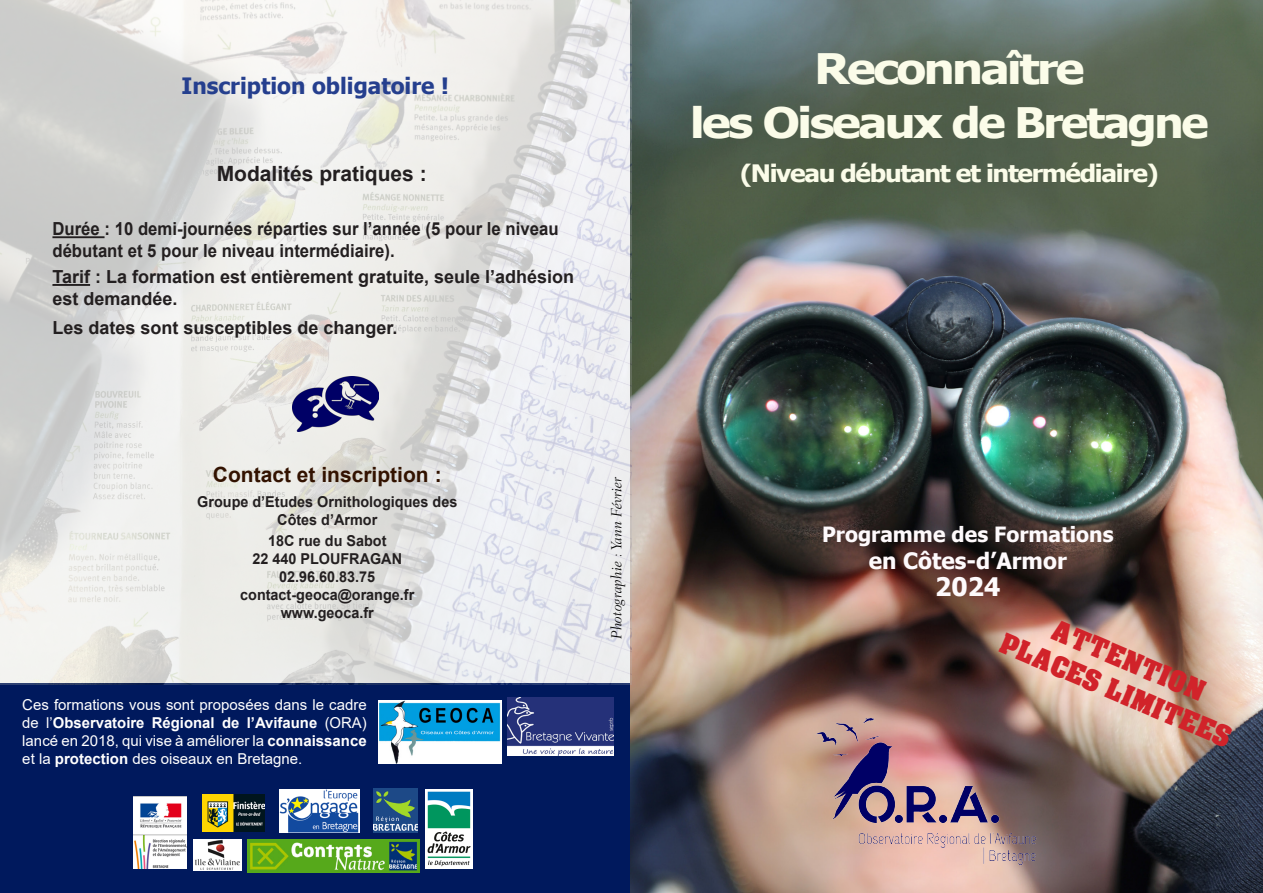
<style>
.page{position:relative;width:1263px;height:893px;background:#fff}
.page>*{position:absolute;margin:0;border:0;box-sizing:border-box;transform-origin:0 0}
.t1{font:700 42px "Tahoma";letter-spacing:-.05em;color:#fbfce9;scale:1.15 1}
.t2{font:27px "Acme Font";color:#d1232a}
.t3{font:700 25.5px "Tahoma";color:#fefafc}
.t4{font:700 24px "Tahoma";letter-spacing:-.05em;color:#fbfce9;scale:1.09 1}
.t5{font:700 22.5px "Tahoma";color:#253f8e}
.t6{font:700 22.5px "Tahoma";color:#fefafc}
.t7{font:700 21px "Tahoma";color:#fefafc}
.t8{font:700 21px "Arial";color:#321200}
.t9{font:700 21px "Arial";color:#231f20}
.t10{font:700 18px/21.6px "Arial";color:#231f20}
.t11{font:700 18px/21.6px "Arial";color:#231f20;scale:.93 1}
.t12{font:15px/18px "Arial";color:#fff;text-align:justify}
.t13{font:700 15px/18px "Arial";color:#231f20;text-align:center;scale:.96 1}
.t14{font:italic 300 15px "Fairfield LT Std";color:#000}
.s1{font-weight:700}
</style>
<div class="page">
<div style="left:0;top:683px;width:648px;height:210px;background:#00195d"></div>
<img style="left:630px;top:0;width:633px;height:893px">
<img style="left:0;top:0;width:631px;height:684px">
<img style="left:293px;top:377px;width:85px;height:54px">
<img style="left:807px;top:705px;width:237px;height:173px">
<hr style="left:52px;top:236px;width:53px;height:2px;background:#231f20">
<hr style="left:52px;top:284px;width:38px;height:2px;background:#231f20">
<img style="left:507px;top:697px;width:106px;height:58px">
<img style="left:373px;top:788px;width:45px;height:44px">
<img style="left:134px;top:796px;width:53px;height:72px">
<img style="left:279px;top:790px;width:80px;height:43px">
<img style="left:203px;top:794px;width:61px;height:38px">
<img style="left:194px;top:839px;width:48px;height:32px">
<img style="left:247px;top:839px;width:172px;height:34px">
<img style="left:426px;top:789px;width:47px;height:79px">
<img style="left:378px;top:700px;width:124px;height:64px">
<p class="t5" style="left:182px;top:70px;width:269px">Inscription obligatoire !</p>
<p class="t9" style="left:217px;top:159px;width:212px">Modalités pratiques :</p>
<p class="t11" style="left:52px;top:218px;width:546px">Durée : 10 demi-journées réparties sur l’année (5 pour le niveau débutant et 5 pour le niveau intermédiaire).</p>
<p class="t10" style="left:52px;top:266px;width:523px">Tarif : La formation est entièrement gratuite, seule l’adhésion est demandée.</p>
<p class="t10" style="left:52px;top:317px;width:347px">Les dates sont susceptibles de changer.</p>
<p class="t8" style="left:213px;top:459px;width:230px">Contact et inscription :</p>
<p class="t13" style="left:197px;top:493px;width:272px">Groupe d’Etudes Ornithologiques des<br>Côtes d’Armor</p>
<p class="t13" style="left:268px;top:532px;width:125px">18C rue du Sabot</p>
<p class="t13" style="left:252px;top:550px;width:157px">22 440 PLOUFRAGAN</p>
<p class="t13" style="left:279px;top:568px;width:102px">02.96.60.83.75</p>
<p class="t13" style="left:240px;top:586px;width:183px">contact-geoca@orange.fr</p>
<p class="t13" style="left:281px;top:604px;width:98px">www.geoca.fr</p>
<p class="t12" style="left:22px;top:696px;width:346px">Ces formations vous sont proposées dans le cadre de l’<span class="s1">Observatoire Régional de l’Avifaune</span> (ORA) lancé en 2018, qui vise à améliorer la <span class="s1">connaissance </span>et la <span class="s1">protection</span> des oiseaux en Bretagne.</p>
<p class="t14" style="left:608px;top:639px;width:164px;rotate:-90deg">Photographie : Yann Février</p>
<p class="t1" style="left:814px;top:39px;width:236px">Reconnaître</p>
<p class="t1" style="left:690px;top:93px;width:452px">les Oiseaux de Bretagne</p>
<p class="t4" style="left:740px;top:156px;width:385px">(Niveau débutant et intermédiaire)</p>
<p class="t7" style="left:822px;top:520px;width:293px">Programme des Formations</p>
<p class="t6" style="left:869px;top:545px;width:199px">en Côtes-d’Armor</p>
<p class="t3" style="left:935px;top:569px;width:66px">2024</p>
<p class="t2" style="left:1060px;top:613px;width:165px;rotate:23deg">ATTENTION</p>
<p class="t2" style="left:1008px;top:626px;width:250px;rotate:23deg">PLACES LIMITEES</p>
</div>
